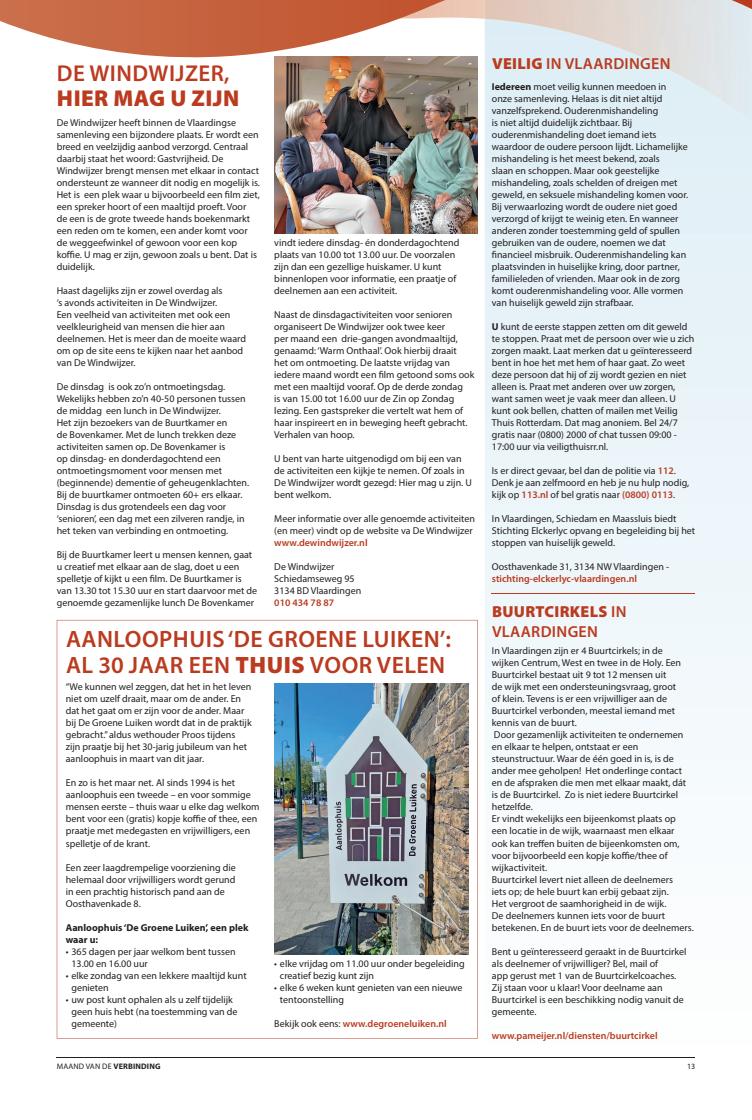
<style>
.page{position:relative;width:752px;height:1120px;background:#fff}
.page>*{position:absolute;margin:0;border:0;box-sizing:border-box;transform-origin:0 0}
.t1{font:600 23.7px/26.1px "Myriad Pro";letter-spacing:.02em;color:#ba3b1f}
.t2{font:600 23px "Myriad Pro";letter-spacing:.02em;color:#ba3b1f}
.t3{font:900 23px "Myriad Pro";letter-spacing:.02em;color:#ba3b1f}
.t4{font:600 16px/19.2px "Myriad Pro";letter-spacing:.02em;color:#ba3b1f}
.t5{font:10px/12px "Myriad Pro";color:#231f20}
.t6{font:600 10px "Myriad Pro";color:#ba3b1f}
.t7{font:700 10px/12px "Myriad Pro";color:#231f20}
.t8{font:8px "Myriad Pro";letter-spacing:.02em;color:#231f20}
.s1{font-weight:900}
.s2{font-weight:400;color:#231f20}
.s3{font-weight:700}
.s4{font-weight:600;color:#ba3b1f}
</style>
<div class="page">
<hr style="left:57px;top:1057px;width:637px;height:1px;background:#231f20">
<svg style="left:485px;top:122px;width:266px;height:636px"></svg>
<svg style="left:0;top:0;width:751px;height:85px"></svg>
<svg style="left:57px;top:620px;width:420px;height:418px"></svg>
<img style="left:274px;top:683px;width:194px;height:271px">
<img style="left:274px;top:57px;width:203px;height:176px">
<hr style="left:491px;top:593px;width:203px;height:1px;background:#ba3b1f">
<h2 class="t2" style="left:57px;top:59px;width:174px">DE WINDWIJZER,</h2>
<h2 class="t3" style="left:57px;top:83px;width:184px">HIER MAG U ZIJN</h2>
<p class="t5" style="left:57px;top:117px;width:205px">De Windwijzer heeft binnen de Vlaardingse samenleving een bijzondere plaats. Er wordt een breed en veelzijdig aanbod verzorgd. Centraal daarbij staat het woord: Gastvrijheid. De Windwijzer brengt mensen met elkaar in contact ondersteunt ze wanneer dit nodig en mogelijk is.<br>Het is een plek waar u bijvoorbeeld een film ziet, een spreker hoort of een maaltijd proeft. Voor<br>de een is de grote tweede hands boekenmarkt een reden om te komen, een ander komt voor de weggeefwinkel of gewoon voor een kop koffie. U mag er zijn, gewoon zoals u bent. Dat is duidelijk.</p>
<p class="t5" style="left:57px;top:285px;width:191px">Haast dagelijks zijn er zowel overdag als<br>‘s avonds activiteiten in De Windwijzer.<br>Een veelheid van activiteiten met ook een veelkleurigheid van mensen die hier aan deelnemen. Het is meer dan de moeite waard om op de site eens te kijken naar het aanbod van De Windwijzer.</p>
<p class="t5" style="left:57px;top:381px;width:194px">De dinsdag is ook zo’n ontmoetingsdag.<br>Wekelijks hebben zo’n 40-50 personen tussen de middag een lunch in De Windwijzer.<br>Het zijn bezoekers van de Buurtkamer en<br>de Bovenkamer. Met de lunch trekken deze activiteiten samen op. De Bovenkamer is<br>op dinsdag- en donderdagochtend een ontmoetingsmoment voor mensen met (beginnende) dementie of geheugenklachten.<br>Bij de buurtkamer ontmoeten 60+ ers elkaar.<br>Dinsdag is dus grotendeels een dag voor ‘senioren’, een dag met een zilveren randje, in het teken van verbinding en ontmoeting.</p>
<p class="t5" style="left:57px;top:549px;width:202px">Bij de Buurtkamer leert u mensen kennen, gaat u creatief met elkaar aan de slag, doet u een spelletje of kijkt u een film. De Buurtkamer is van 13.30 tot 15.30 uur en start daarvoor met de genoemde gezamenlijke lunch De Bovenkamer</p>
<p class="t5" style="left:274px;top:237px;width:186px">vindt iedere dinsdag- én donderdagochtend plaats van 10.00 tot 13.00 uur. De voorzalen zijn dan een gezellige huiskamer. U kunt binnenlopen voor informatie, een praatje of deelnemen aan een activiteit.</p>
<p class="t5" style="left:274px;top:309px;width:201px">Naast de dinsdagactiviteiten voor senioren organiseert De Windwijzer ook twee keer<br>per maand een drie-gangen avondmaaltijd, genaamd: ‘Warm Onthaal’. Ook hierbij draait<br>het om ontmoeting. De laatste vrijdag van iedere maand wordt een film getoond soms ook met een maaltijd vooraf. Op de derde zondag<br>is van 15.00 tot 16.00 uur de Zin op Zondag lezing. Een gastspreker die vertelt wat hem of haar inspireert en in beweging heeft gebracht.<br>Verhalen van hoop.</p>
<p class="t5" style="left:274px;top:453px;width:199px">U bent van harte uitgenodigd om bij een van de activiteiten een kijkje te nemen. Of zoals in De Windwijzer wordt gezegd: Hier mag u zijn. U bent welkom.</p>
<p class="t5" style="left:274px;top:513px;width:202px">Meer informatie over alle genoemde activiteiten (en meer) vindt op de website va De Windwijzer</p>
<p class="t6" style="left:274px;top:537px;width:95px">www.dewindwijzer.nl</p>
<p class="t5" style="left:274px;top:561px;width:88px">De Windwijzer<br>Schiedamseweg 95<br>3134 BD Vlaardingen</p>
<p class="t6" style="left:274px;top:597px;width:61px">010 434 78 87</p>
<h1 class="t1" style="left:66px;top:625px;width:386px">AANLOOPHUIS ‘DE GROENE LUIKEN’:<br>AL 30 JAAR EEN <span class="s1">THUIS</span> VOOR VELEN</h1>
<p class="t5" style="left:66px;top:681px;width:187px">“We kunnen wel zeggen, dat het in het leven niet om uzelf draait, maar om de ander. En dat het gaat om er zijn voor de ander. Maar bij De Groene Luiken wordt dat in de praktijk gebracht.” aldus wethouder Proos tijdens zijn praatje bij het 30-jarig jubileum van het aanloophuis in maart van dit jaar.</p>
<p class="t5" style="left:66px;top:777px;width:195px">En zo is het maar net. Al sinds 1994 is het aanloophuis een tweede – en voor sommige mensen eerste – thuis waar u elke dag welkom bent voor een (gratis) kopje koffie of thee, een praatje met medegasten en vrijwilligers, een spelletje of de krant.</p>
<p class="t5" style="left:66px;top:861px;width:171px">Een zeer laagdrempelige voorziening die helemaal door vrijwilligers wordt gerund in een prachtig historisch pand aan de Oosthavenkade 8.</p>
<p class="t7" style="left:66px;top:921px;width:184px">Aanloophuis ‘De Groene Luiken’, een plek waar u:</p>
<p class="t5" style="left:71px;top:945px;width:165px;text-indent:-6px">• 365 dagen per jaar welkom bent tussen<br>13.00 en 16.00 uur</p>
<p class="t5" style="left:71px;top:969px;width:177px;text-indent:-6px">• elke zondag van een lekkere maaltijd kunt genieten</p>
<p class="t5" style="left:71px;top:993px;width:167px;text-indent:-6px">• uw post kunt ophalen als u zelf tijdelijk geen huis hebt (na toestemming van de gemeente)</p>
<p class="t5" style="left:280px;top:957px;width:186px;text-indent:-6px">• elke vrijdag om 11.00 uur onder begeleiding creatief bezig kunt zijn</p>
<p class="t5" style="left:280px;top:981px;width:184px;text-indent:-6px">• elke 6 weken kunt genieten van een nieuwe tentoonstelling</p>
<p class="t6" style="left:274px;top:1017px;width:174px"><span class="s2">Bekijk ook eens:</span> www.degroeneluiken.nl</p>
<h3 class="t4" style="left:491px;top:53px;width:180px"><span class="s1">VEILIG</span> IN VLAARDINGEN</h3>
<p class="t5" style="left:491px;top:81px;width:198px"><span class="s3">Iedereen</span> moet veilig kunnen meedoen in onze samenleving. Helaas is dit niet altijd vanzelfsprekend. Ouderenmishandeling<br>is niet altijd duidelijk zichtbaar. Bij ouderenmishandeling doet iemand iets waardoor de oudere persoon lijdt. Lichamelijke mishandeling is het meest bekend, zoals<br>slaan en schoppen. Maar ook geestelijke mishandeling, zoals schelden of dreigen met geweld, en seksuele mishandeling komen voor.<br>Bij verwaarlozing wordt de oudere niet goed verzorgd of krijgt te weinig eten. En wanneer anderen zonder toestemming geld of spullen gebruiken van de oudere, noemen we dat financieel misbruik. Ouderenmishandeling kan plaatsvinden in huiselijke kring, door partner, familieleden of vrienden. Maar ook in de zorg komt ouderenmishandeling voor. Alle vormen van huiselijk geweld zijn strafbaar.</p>
<p class="t5" style="left:491px;top:321px;width:204px"><span class="s3">U</span> kunt de eerste stappen zetten om dit geweld te stoppen. Praat met de persoon over wie u zich zorgen maakt. Laat merken dat u geïnteresseerd bent in hoe het met hem of haar gaat. Zo weet deze persoon dat hij of zij wordt gezien en niet alleen is. Praat met anderen over uw zorgen, want samen weet je vaak meer dan alleen. U kunt ook bellen, chatten of mailen met Veilig Thuis Rotterdam. Dat mag anoniem. Bel 24/7 gratis naar (0800) 2000 of chat tussen 09:00 - 17:00 uur via veiligthuisrr.nl.</p>
<p class="t5" style="left:491px;top:465px;width:199px">Is er direct gevaar, bel dan de politie via <span class="s4">112</span>.<br>Denk je aan zelfmoord en heb je nu hulp nodig, kijk op <span class="s4">113.nl</span> of bel gratis naar <span class="s4">(0800) 0113</span>.</p>
<p class="t5" style="left:491px;top:513px;width:205px">In Vlaardingen, Schiedam en Maassluis biedt<br>Stichting Elckerlyc opvang en begeleiding bij het stoppen van huiselijk geweld.</p>
<p class="t5" style="left:491px;top:561px;width:179px">Oosthavenkade 31, 3134 NW Vlaardingen -</p>
<p class="t6" style="left:491px;top:573px;width:146px">stichting-elckerlyc-vlaardingen.nl</p>
<h3 class="t4" style="left:491px;top:602px;width:136px"><span class="s1">BUURTCIRKELS</span> IN<br>VLAARDINGEN</h3>
<p class="t5" style="left:491px;top:645px;width:203px">In Vlaardingen zijn er 4 Buurtcirkels; in de<br>wijken Centrum, West en twee in de Holy. Een Buurtcirkel bestaat uit 9 tot 12 mensen uit<br>de wijk met een ondersteuningsvraag, groot<br>of klein. Tevens is er een vrijwilliger aan de Buurtcirkel verbonden, meestal iemand met kennis van de buurt.<br>Door gezamenlijk activiteiten te ondernemen en elkaar te helpen, ontstaat er een steunstructuur. Waar de één goed in is, is de ander mee geholpen! Het onderlinge contact en de afspraken die men met elkaar maakt, dát is de Buurtcirkel. Zo is niet iedere Buurtcirkel hetzelfde.<br>Er vindt wekelijks een bijeenkomst plaats op een locatie in de wijk, waarnaast men elkaar<br>ook kan treffen buiten de bijeenkomsten om, voor bijvoorbeeld een kopje koffie/thee of wijkactiviteit.<br>Buurtcirkel levert niet alleen de deelnemers<br>iets op; de hele buurt kan erbij gebaat zijn.<br>Het vergroot de saamhorigheid in de wijk.<br>De deelnemers kunnen iets voor de buurt betekenen. En de buurt iets voor de deelnemers.</p>
<p class="t5" style="left:491px;top:945px;width:196px">Bent u geïnteresseerd geraakt in de Buurtcirkel als deelnemer of vrijwilliger? Bel, mail of<br>app gerust met 1 van de Buurtcirkelcoaches.<br>Zij staan voor u klaar! Voor deelname aan Buurtcirkel is een beschikking nodig vanuit de gemeente.</p>
<p class="t6" style="left:491px;top:1029px;width:167px">www.pameijer.nl/diensten/buurtcirkel</p>
<p class="t8" style="left:57px;top:1061px;width:105px">MAAND VAN DE <span class="s3">VERBINDING</span></p>
<p class="t8" style="left:686px;top:1061px;width:10px">13</p>
</div>
